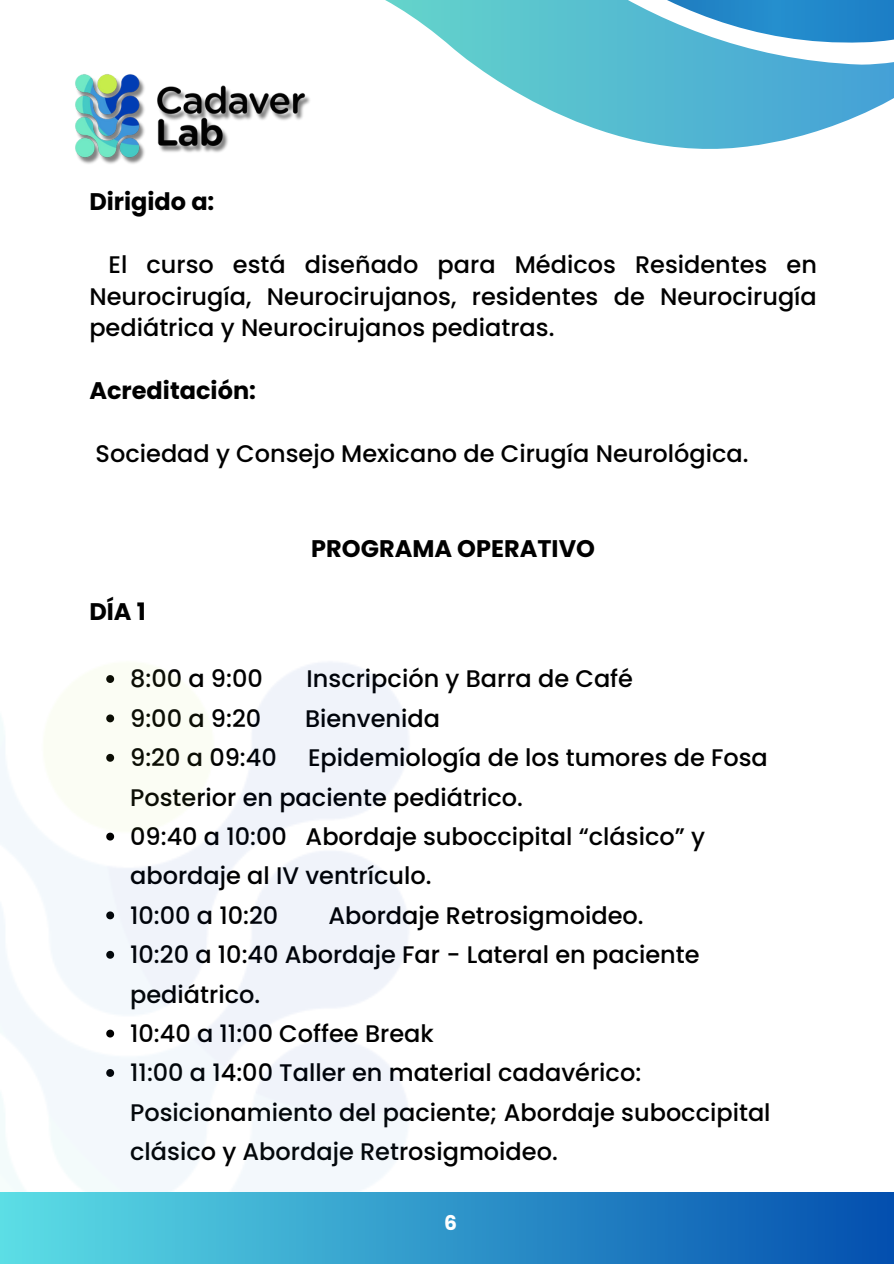
<style>
.page{position:relative;width:894px;height:1264px;background:#fff}
.page>*{position:absolute;margin:0;border:0;box-sizing:border-box;transform-origin:0 0}
.t1{font:500 24px/39.3px "Poppins";color:#000}
.t2{font:700 24px "Poppins";color:#000}
.t3{font:700 20.25px "Poppins";color:#fff}
</style>
<div class="page">
<img style="left:0;top:662px;width:409px;height:530px">
<img style="left:75px;top:74px;width:106px;height:90px">
<div style="left:0;top:1192px;width:893px;height:71px;background:linear-gradient(to right,#5cdee5,#034faf)"></div>
<svg style="left:181px;top:0;width:712px;height:153px"></svg>
<p class="t2" style="left:89px;top:185px;width:127px">Dirigido a:</p>
<p class="t1" style="left:89px;top:249px;width:728px;line-height:31.5px;text-align:justify;text-indent:19px">El curso está diseñado para Médicos Residentes en Neurocirugía, Neurocirujanos, residentes de Neurocirugía pediátrica y Neurocirujanos pediatras.</p>
<h2 class="t2" style="left:89px;top:374px;width:168px">Acreditación:</h2>
<h2 class="t1" style="left:96px;top:434px;width:654px">Sociedad y Consejo Mexicano de Cirugía Neurológica.</h2>
<h2 class="t2" style="left:89px;top:594px;width:58px">DÍA1</h2>
<h2 class="t2" style="left:311px;top:531px;width:285px">PROGRAMA OPERATIVO</h2>
<h1 class="t1" style="left:130px;top:659px;width:134px">8:00 a 9:00</h1>
<h1 class="t1" style="left:306px;top:659px;width:328px">Inscripción y Barra de Café</h1>
<h1 class="t1" style="left:130px;top:698px;width:132px">9:00 a 9:20</h1>
<h1 class="t1" style="left:305px;top:698px;width:136px">Bienvenida</h1>
<p class="t1" style="left:130px;top:738px;width:148px">9:20 a 09:40</p>
<p class="t1" style="left:130px;top:738px;width:639px;text-indent:178px">Epidemiología de los tumores de Fosa<br>Posterior en paciente pediátrico.</p>
<p class="t1" style="left:130px;top:817px;width:576px">09:40 a 10:00 Abordaje suboccipital “clásico” y abordaje al IV ventrículo.</p>
<p class="t1" style="left:130px;top:895px;width:150px">10:00 a 10:20</p>
<p class="t1" style="left:328px;top:895px;width:316px">Abordaje Retrosigmoideo.</p>
<p class="t1" style="left:130px;top:935px;width:570px">10:20 a 10:40 Abordaje Far - Lateral en paciente pediátrico.</p>
<p class="t1" style="left:130px;top:1013px;width:305px">10:40 a 11:00 Coffee Break</p>
<p class="t1" style="left:130px;top:1053px;width:641px">11:00 a 14:00 Taller en material cadavérico:<br>Posicionamiento del paciente; Abordaje suboccipital clásico y Abordaje Retrosigmoideo.</p>
<p class="t3" style="left:444px;top:1209px;width:14px">6</p>
</div>
